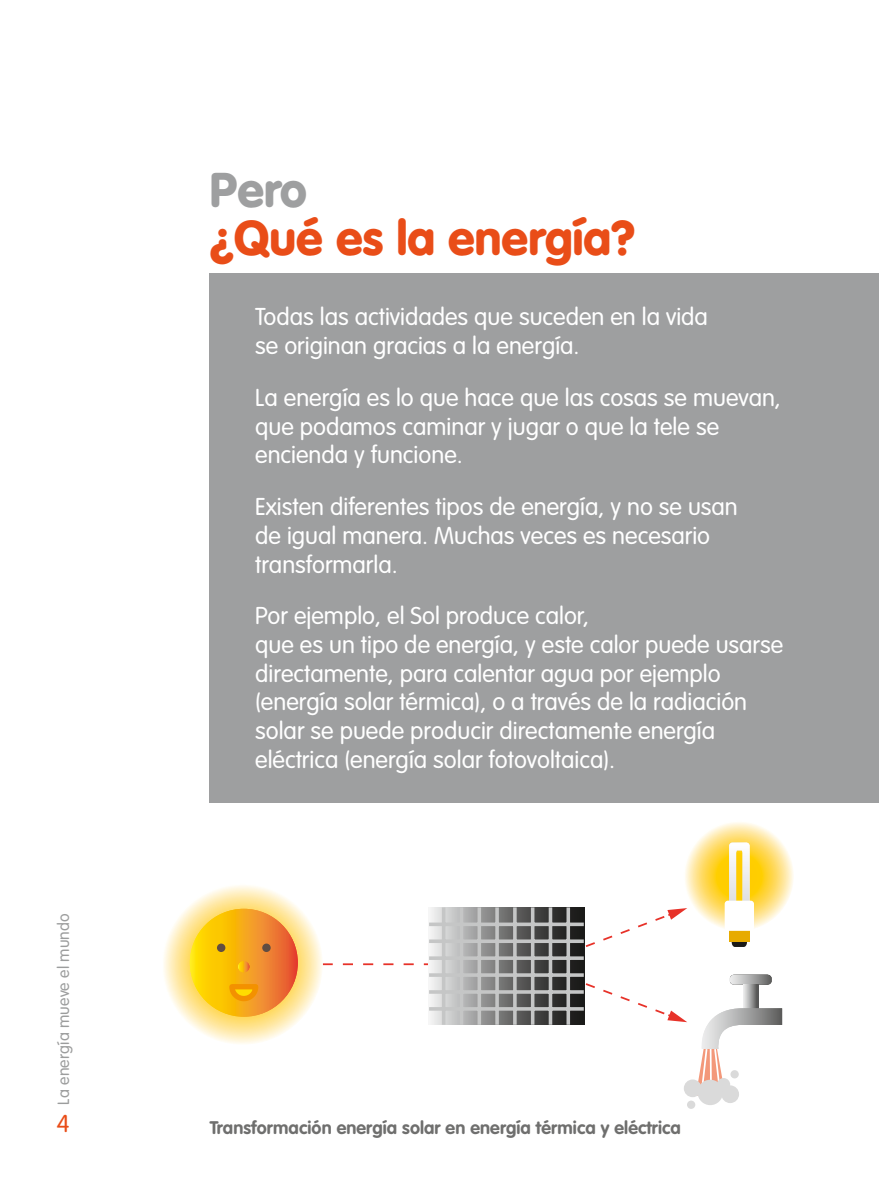
<style>
.page{position:relative;width:879px;height:1191px;background:#fff}
.page>*{position:absolute;margin:0;border:0;box-sizing:border-box;transform-origin:0 0}
.t1{font:900 48px "VAG Rounded Std";color:#e94d18}
.t2{font:900 48px "VAG Rounded Std";color:#9e9fa0}
.t3{font:300 24px/28.8px "VAG Rounded Std";color:#fff}
.t4{font:300 24px "VAG Rounded Std";color:#e94d18}
.t5{font:700 18px "VAG Rounded Std";letter-spacing:.005em;color:#6f6f6e}
.t6{font:300 16px "VAG Rounded Std";letter-spacing:.01em;color:#9c9d9d}
</style>
<div class="page">
<svg style="left:730px;top:974px;width:41px;height:10px"></svg>
<svg style="left:743px;top:984px;width:15px;height:24px"></svg>
<svg style="left:698px;top:1008px;width:84px;height:75px"></svg>
<div style="left:684px;top:1079px;width:17px;height:18px;background:#dadada;border-radius:50%"></div>
<div style="left:717px;top:1078px;width:13px;height:13px;background:#dadada;border-radius:50%"></div>
<div style="left:730px;top:1070px;width:9px;height:8px;background:#dadada;border-radius:50%"></div>
<div style="left:687px;top:1100px;width:8px;height:8px;background:#dadada;border-radius:50%"></div>
<div style="left:721px;top:1085px;width:18px;height:18px;background:#dadada;border-radius:50%"></div>
<div style="left:697px;top:1079px;width:26px;height:26px;background:#dadada;border-radius:50%"></div>
<div style="left:210px;top:273px;width:669px;height:529px;background:#9e9fa0"></div>
<svg style="left:584px;top:908px;width:103px;height:40px"></svg>
<svg style="left:584px;top:981px;width:103px;height:41px"></svg>
<svg style="left:323px;top:963px;width:105px;height:2px"></svg>
<svg style="left:684px;top:821px;width:109px;height:109px;background:#fee27d"></svg>
<svg style="left:731px;top:941px;width:16px;height:6px"></svg>
<div style="left:729px;top:925px;width:20px;height:16px;background:#e7ab00"></div>
<svg style="left:729px;top:842px;width:20px;height:58px"></svg>
<div style="left:724px;top:900px;width:30px;height:31px;background:#fff;border-radius:3px"></div>
<svg style="left:429px;top:907px;width:155px;height:117px;background:#797979"></svg>
<hr style="left:442px;top:907px;width:3px;height:117px;background:#c5c6c6">
<hr style="left:460px;top:907px;width:3px;height:117px;background:#c5c6c6">
<svg style="left:477px;top:907px;width:4px;height:117px"></svg>
<svg style="left:495px;top:907px;width:4px;height:117px"></svg>
<svg style="left:513px;top:907px;width:4px;height:117px"></svg>
<svg style="left:429px;top:922px;width:155px;height:4px"></svg>
<svg style="left:429px;top:939px;width:155px;height:4px"></svg>
<svg style="left:429px;top:956px;width:155px;height:4px"></svg>
<hr style="left:429px;top:973px;width:155px;height:3px;background:#c5c6c6">
<hr style="left:429px;top:990px;width:155px;height:3px;background:#c5c6c6">
<hr style="left:429px;top:1007px;width:155px;height:3px;background:#c5c6c6">
<hr style="left:531px;top:907px;width:3px;height:117px;background:#c5c6c6">
<hr style="left:549px;top:907px;width:3px;height:117px;background:#c5c6c6">
<svg style="left:566px;top:907px;width:4px;height:117px"></svg>
<svg style="left:162px;top:884px;width:161px;height:160px;background:#feeaae"></svg>
<svg style="left:190px;top:908px;width:108px;height:108px;background:#f5a419"></svg>
<div style="left:217px;top:943px;width:8px;height:9px;background:#614d42;border-radius:50%"></div>
<div style="left:262px;top:943px;width:9px;height:9px;background:#614d42;border-radius:50%"></div>
<svg style="left:238px;top:961px;width:11px;height:11px"></svg>
<svg style="left:227px;top:981px;width:34px;height:23px"></svg>
<p class="t6" style="left:54px;top:1104px;width:193px;rotate:-90deg">La energía mueve el mundo</p>
<p class="t4" style="left:57px;top:1110px;width:14px">4</p>
<h1 class="t2" style="left:210px;top:161px;width:98px">Pero</h1>
<h1 class="t1" style="left:210px;top:209px;width:427px">¿Qué es la energía?</h1>
<p class="t3" style="left:255px;top:303px;width:454px">Todas las actividades que suceden en la vida se originan gracias a la energía.</p>
<p class="t3" style="left:255px;top:384px;width:527px">La energía es lo que hace que las cosas se muevan, que podamos caminar y jugar o que la tele se encienda y funcione.</p>
<p class="t3" style="left:255px;top:493px;width:484px">Existen diferentes tipos de energía, y no se usan de igual manera. Muchas veces es necesario transformarla.</p>
<p class="t3" style="left:255px;top:602px;width:529px">Por ejemplo, el Sol produce calor,<br>que es un tipo de energía, y este calor puede usarse directamente, para calentar agua por ejemplo (energía solar térmica), o a través de la radiación solar se puede producir directamente energía eléctrica (energía solar fotovoltaica).</p>
<p class="t5" style="left:210px;top:1117px;width:472px">Transformación energía solar en energía térmica y eléctrica</p>
</div>
